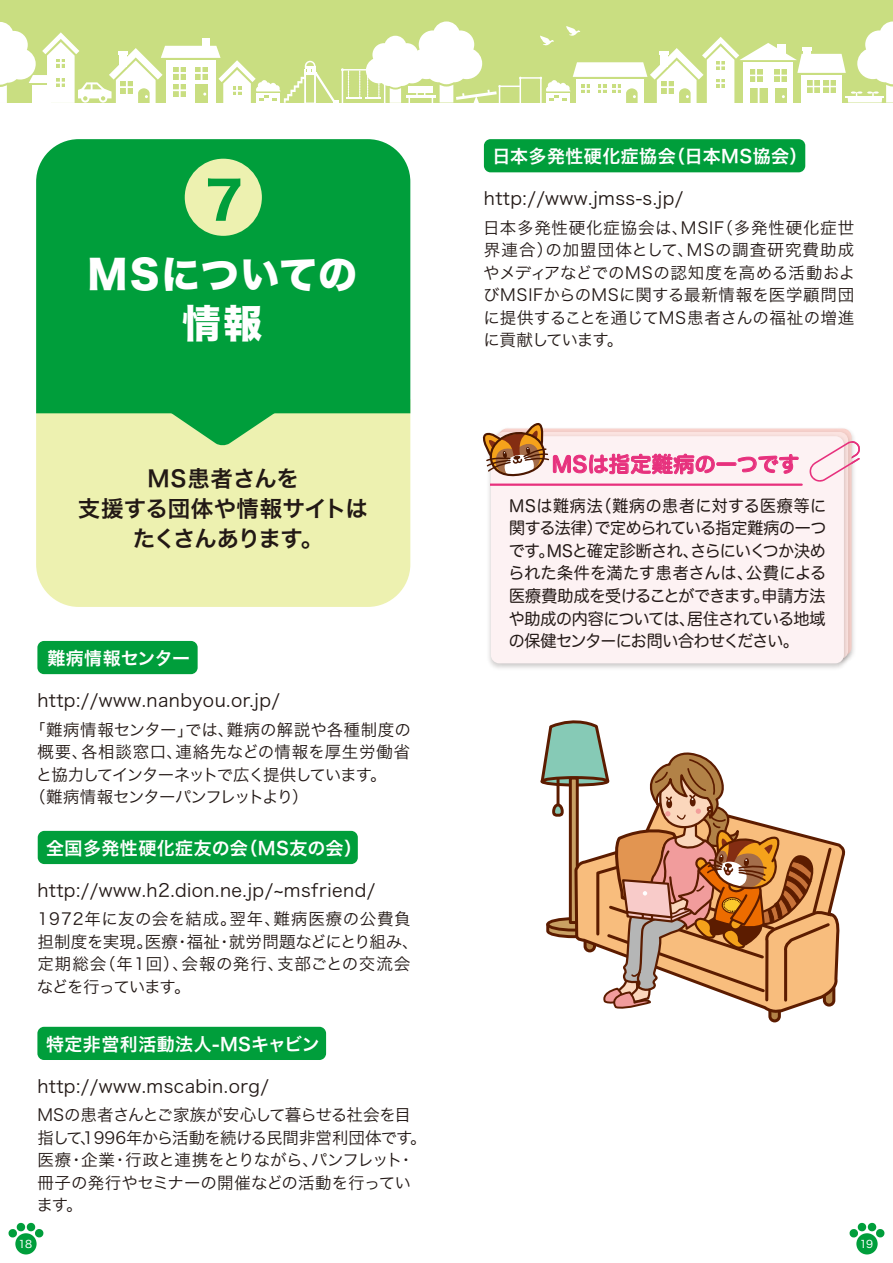
<style>
.page{position:relative;width:893px;height:1263px;background:#fff}
.page>*{position:absolute;margin:0;border:0;box-sizing:border-box;transform-origin:0 0}
.t1{font:51.9px "Hira Kaku Std W7";color:#009e3b}
.t2{font:39px/49.5px "Hira Kaku Std W8";letter-spacing:.03em;color:#fff;text-align:center}
.t3{font:22.5px/30px "Hira Kaku Std W6";letter-spacing:-.02em;color:#221815;text-align:center}
.t4{font:21px "Hira Maru Std W6";letter-spacing:.015em;color:#e7317d}
.t5{font:18px "Hira Kaku Std W3";letter-spacing:.025em;color:#221815}
.t6{font:18px "Hira Kaku Std W6";letter-spacing:.025em;color:#fff}
.t7{font:18px "Hira Kaku Std W6";color:#fff}
.t8{font:16.5px/22.5px "Hira Kaku Std W3";letter-spacing:-.005em;color:#221815;text-align:justify}
.t9{font:16.5px/22.5px "Hira Maru Std W4";letter-spacing:-.035em;color:#221815;text-align:justify}
.t10{font:16.5px/22.5px "Hira Kaku Std W3";letter-spacing:-.025em;color:#221815}
.t11{font:16.5px/22.5px "Hira Kaku Std W3";letter-spacing:.015em;color:#221815}
.t12{font:16.5px "Hira Kaku Std W3";letter-spacing:-.075em;color:#221815}
.t13{font:16.5px "Hira Kaku Std W3";letter-spacing:.045em;color:#221815}
.t14{font:10.5px "Hira Kaku Std W4";color:#fff}
</style>
<div class="page">
<div style="left:15px;top:1233px;width:22px;height:21px;background:#009e3b;border-radius:50%"></div>
<svg style="left:8px;top:1222px;width:36px;height:16px"></svg>
<div style="left:856px;top:1233px;width:22px;height:21px;background:#009e3b;border-radius:50%"></div>
<svg style="left:849px;top:1222px;width:36px;height:16px"></svg>
<div style="left:770px;top:1000px;width:9px;height:21px;background:#b28247;border-radius:5px"></div>
<div style="left:768px;top:998px;width:13px;height:24px;border:3px solid #5c1c00;border-radius:5px"></div>
<svg style="left:766px;top:842px;width:80px;height:172px"></svg>
<svg style="left:540px;top:720px;width:294px;height:290px"></svg>
<div style="left:36px;top:413px;width:374px;height:194px;background:#edf1b0"></div>
<div style="left:36px;top:139px;width:374px;height:274px;background:#009e3b"></div>
<svg style="left:128px;top:382px;width:190px;height:64px;background:#56bc65"></svg>
<img style="left:489px;top:432px;width:362px;height:237px">
<div style="left:491px;top:436px;width:353px;height:227px;background:#fdf2f3;border-radius:9px"></div>
<svg style="left:809px;top:441px;width:51px;height:41px"></svg>
<div style="left:717px;top:462px;width:19px;height:4px;border:1px solid #e7317d"></div>
<svg style="left:738px;top:454px;width:61px;height:20px"></svg>
<hr style="left:491px;top:483px;width:311px;height:3px;background:#e7317d">
<div style="left:484px;top:139px;width:321px;height:33px;background:#009e3b;border-radius:7px"></div>
<div style="left:37px;top:1027px;width:289px;height:33px;background:#009e3b;border-radius:7px"></div>
<div style="left:37px;top:641px;width:161px;height:33px;background:#009e3b;border-radius:7px"></div>
<div style="left:38px;top:831px;width:320px;height:33px;background:#009e3b;border-radius:7px"></div>
<div style="left:185px;top:159px;width:77px;height:77px;background:#edf1b0;border-radius:50%"></div>
<svg style="left:482px;top:423px;width:233px;height:56px"></svg>
<div style="left:0;top:0;width:893px;height:103px;background:#c9de81"></div>
<hr style="left:520px;top:77px;width:21px;height:2px;background:#fff">
<svg style="left:0;top:21px;width:521px;height:82px"></svg>
<svg style="left:540px;top:21px;width:353px;height:82px"></svg>
<h1 class="t1" style="left:205px;top:160px;width:40px">7</h1>
<h2 class="t2" style="left:88px;top:251px;width:271px">MSについての情報</h2>
<h3 class="t3" style="left:78px;top:464px;width:292px">MS患者さんを<br>支援する団体や情報サイトはたくさんあります。</h3>
<p class="t7" style="left:47px;top:644px;width:144px">難病情報センター</p>
<p class="t5" style="left:37px;top:687px;width:244px">http://www.nanbyou.or.jp/</p>
<p class="t8" style="left:29px;top:718px;width:383px">「難病情報センター」では、難病の解説や各種制度の</p>
<p class="t13" style="left:37px;top:739px;width:374px">概要、各相談窓口、連絡先などの情報を厚生労働省</p>
<p class="t12" style="left:36px;top:762px;width:352px">と協力してインターネットで広く提供しています。</p>
<p class="t12" style="left:29px;top:784px;width:281px">（難病情報センターパンフレットより）</p>
<p class="t6" style="left:46px;top:834px;width:317px">全国多発性硬化症友の会（MS友の会）</p>
<p class="t5" style="left:37px;top:876px;width:339px">http://www.h2.dion.ne.jp/~msfriend/</p>
<p class="t11" style="left:37px;top:908px;width:383px">1972年に友の会を結成。翌年、難病医療の公費負担制度を実現。医療・福祉・就労問題などにとり組み、定期総会（年1回）、会報の発行、支部ごとの交流会などを行っています。</p>
<p class="t6" style="left:46px;top:1030px;width:275px">特定非営利活動法人-MSキャビン</p>
<p class="t5" style="left:37px;top:1072px;width:233px">http://www.mscabin.org/</p>
<p class="t10" style="left:37px;top:1104px;width:392px">MSの患者さんとご家族が安心して暮らせる社会を目指して、1996年から活動を続ける民間非営利団体です。医療・企業・行政と連携をとりながら、パンフレット・冊子の発行やセミナーの開催などの活動を行っています。</p>
<p class="t6" style="left:492px;top:143px;width:317px">日本多発性硬化症協会（日本MS協会）</p>
<p class="t5" style="left:484px;top:185px;width:201px">http://www.jmss-s.jp/</p>
<p class="t8" style="left:483px;top:216px;width:374px">日本多発性硬化症協会は、MSIF（多発性硬化症世界連合）の加盟団体として、MSの調査研究費助成やメディアなどでのMSの認知度を高める活動およびMSIFからのMSに関する最新情報を医学顧問団に提供することを通じてMS患者さんの福祉の増進に貢献しています。</p>
<p class="t4" style="left:552px;top:448px;width:249px">MSは指定難病の一つです</p>
<p class="t9" style="left:508px;top:494px;width:319px">MSは難病法（難病の患者に対する医療等に関する法律）で定められている指定難病の一つです。MSと確定診断され、さらにいくつか決められた条件を満たす患者さんは、公費による医療費助成を受けることができます。申請方法や助成の内容については、居住されている地域の保健センターにお問い合わせください。</p>
<p class="t14" style="left:19px;top:1236px;width:15px">18</p>
<p class="t14" style="left:860px;top:1236px;width:15px">19</p>
</div>
